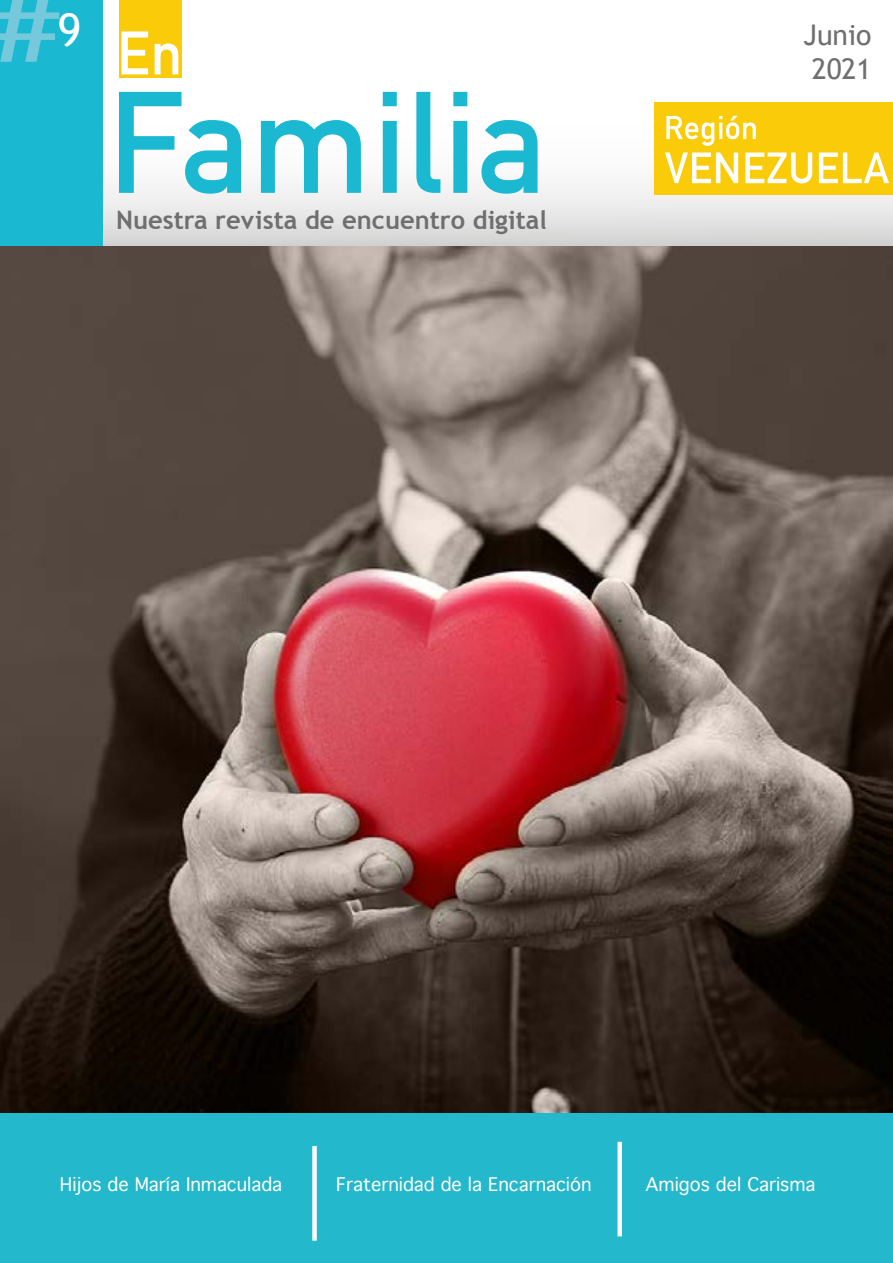
<style>
.page{position:relative;width:893px;height:1263px;background:#fff}
.page>*{position:absolute;margin:0;border:0;box-sizing:border-box;transform-origin:0 0}
.t1{font:45px "Trebuchet MS";color:#fff}
.t2{font:28.5px/34.2px "Trebuchet MS";color:#706f6f}
.t3{font:700 25.5px "Trebuchet MS";color:#706f6f}
.t4{font:18px "Geneva";color:#fff}
</style>
<div class="page">
<svg style="left:103px;top:91px;width:790px;height:156px"></svg>
<div style="left:0;top:0;width:103px;height:249px;background:#1bb8d1"></div>
<svg style="left:0;top:0;width:59px;height:62px"></svg>
<svg style="left:119px;top:92px;width:122px;height:102px"></svg>
<svg style="left:261px;top:120px;width:100px;height:73px"></svg>
<svg style="left:383px;top:92px;width:14px;height:101px"></svg>
<svg style="left:416px;top:92px;width:24px;height:101px"></svg>
<svg style="left:453px;top:92px;width:14px;height:101px"></svg>
<svg style="left:481px;top:120px;width:56px;height:74px"></svg>
<div style="left:119px;top:0;width:63px;height:78px;background:#facb09"></div>
<svg style="left:122px;top:31px;width:26px;height:43px"></svg>
<svg style="left:155px;top:43px;width:23px;height:31px"></svg>
<div style="left:654px;top:102px;width:239px;height:93px;background:#facb09"></div>
<svg style="left:665px;top:153px;width:73px;height:30px"></svg>
<svg style="left:745px;top:153px;width:67px;height:30px"></svg>
<svg style="left:819px;top:153px;width:70px;height:30px"></svg>
<svg style="left:666px;top:116px;width:90px;height:30px"></svg>
<div style="left:0;top:1110px;width:893px;height:153px;background:#23b8cb"></div>
<div style="left:312px;top:1146px;width:5px;height:95px;background:#fff"></div>
<div style="left:617px;top:1142px;width:5px;height:94px;background:#fff"></div>
<img style="left:0;top:247px;width:893px;height:865px">
<h1 class="t1" style="left:58px;top:4px;width:25px">9</h1>
<h3 class="t3" style="left:116px;top:204px;width:432px">Nuestra revista de encuentro digital</h3>
<h2 class="t2" style="left:803px;top:18px;width:70px">Junio<br>2021</h2>
<p class="t4" style="left:60px;top:1174px;width:224px">Hijos de María Inmaculada</p>
<p class="t4" style="left:336px;top:1174px;width:257px">Fraternidad de la Encarnación</p>
<p class="t4" style="left:645px;top:1174px;width:171px">Amigos del Carisma</p>
</div>
